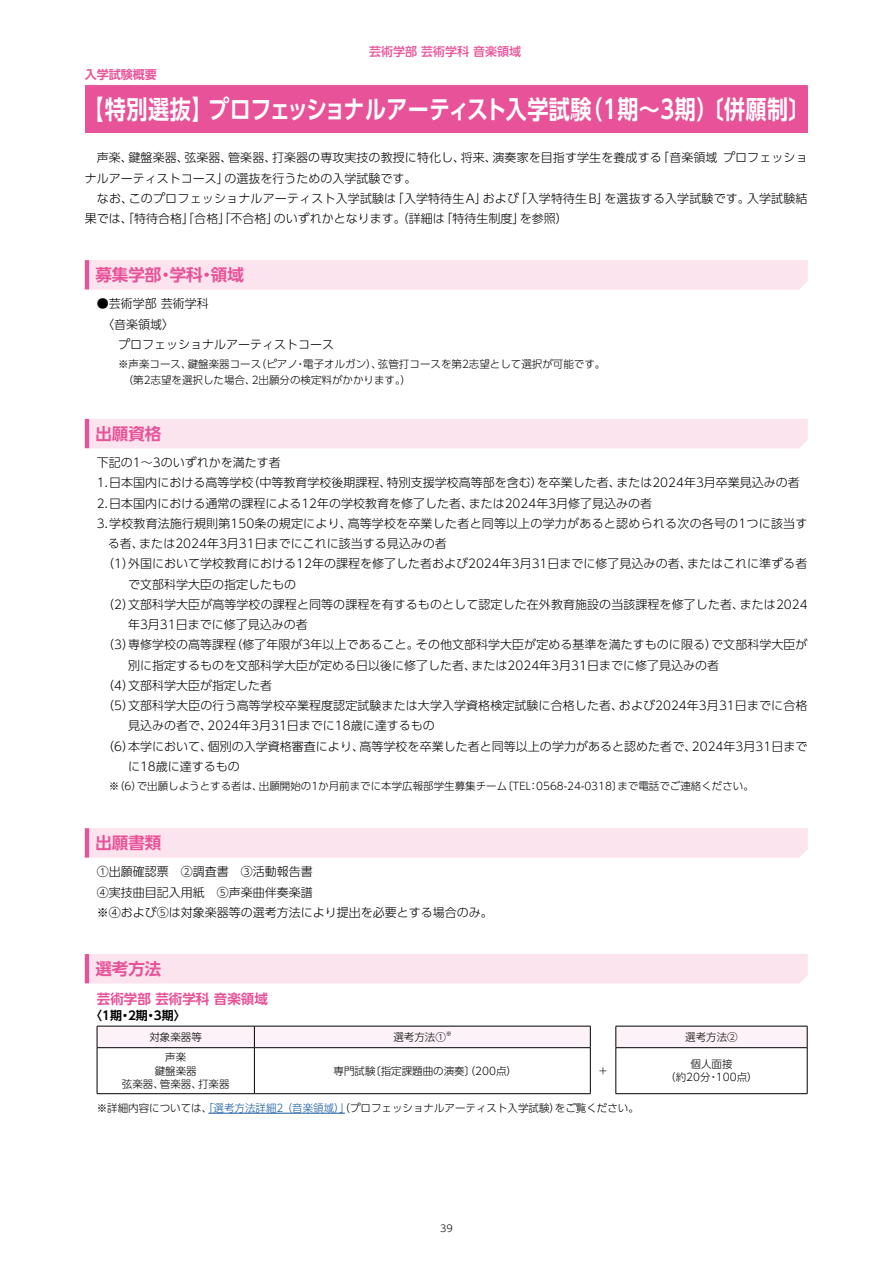
<style>
.page{position:relative;width:893px;height:1263px;background:#fff}
.page>*{position:absolute;margin:0;border:0;box-sizing:border-box;transform-origin:0 0}
.t1{font:700 25.5px "UD Shin Go Pro De";letter-spacing:.015em;color:#fff;scale:.83 1}
.t2{font:700 16.5px "UD Shin Go Pro De";color:#e85298}
.t3{font:700 13.5px "UD Shin Go Pro De";color:#e85298}
.t4{font:300 12px/20.2px "UD Shin Go Pro";color:#000}
.t5{font:300 12px "UD Shin Go Pro";letter-spacing:.02em;color:#000}
.t6{font:500 12px "UD Shin Go Pro";color:#e85298}
.t7{font:700 12px "UD Shin Go Pro De";color:#000}
.t8{font:700 12px "UD Shin Go Pro De";color:#e85298}
.t9{font:300 10.5px/13.5px "UD Shin Go Pro";color:#000;text-align:center}
.t10{font:300 9.6px "UD Shin Go Pro";color:#000}
.t11{font:300 6.15px "UD Shin Go Pro";color:#000}
.s1{color:#15599f}
</style>
<div class="page">
<div style="left:85px;top:86px;width:723px;height:47px;background:#e85298"></div>
<hr style="left:85px;top:85px;width:723px;height:1px;background:#e85298">
<div style="left:85px;top:261px;width:723px;height:29px;background:#fbe4ee"></div>
<hr style="left:85px;top:260px;width:723px;height:1px;background:#fbe4ee">
<hr style="left:85px;top:260px;width:4px;height:29px;background:#e85298">
<div style="left:89px;top:420px;width:719px;height:28px;background:#fbe4ee"></div>
<hr style="left:85px;top:419px;width:723px;height:1px;background:#fbe4ee">
<hr style="left:85px;top:419px;width:4px;height:29px;background:#e85298">
<div style="left:85px;top:829px;width:723px;height:29px;background:#fbe4ee"></div>
<hr style="left:85px;top:828px;width:723px;height:1px;background:#fbe4ee">
<hr style="left:85px;top:828px;width:4px;height:29px;background:#e85298">
<div style="left:89px;top:955px;width:719px;height:28px;background:#fbe4ee"></div>
<hr style="left:85px;top:954px;width:723px;height:1px;background:#fbe4ee">
<hr style="left:85px;top:954px;width:4px;height:29px;background:#e85298">
<hr style="left:208px;top:1113px;width:137px;height:1px;background:#15599f">
<svg style="left:97px;top:1026px;width:711px;height:68px"></svg>
<hr style="left:807px;top:1048px;width:1px;height:45px;background:#000">
<p class="t8" style="left:85px;top:65px;width:73px">入学試験概要</p>
<p class="t6" style="left:369px;top:42px;width:153px">芸術学部 芸術学科 音楽領域</p>
<h1 class="t1" style="left:83px;top:89px;width:878px">【特別選抜】プロフェッショナルアーティスト入学試験（1期～3期）〔併願制〕</h1>
<p class="t4" style="left:85px;top:147px;width:724px;text-indent:12px">声楽、鍵盤楽器、弦楽器、管楽器、打楽器の専攻実技の教授に特化し、将来、演奏家を目指す学生を養成する「音楽領域プロフェッショナルアーティストコース」の選抜を行うための入学試験です。</p>
<p class="t4" style="left:85px;top:188px;width:724px;text-indent:12px">なお、このプロフェッショナルアーティスト入学試験は「入学特待生A」および「入学特待生B」を選抜する入学試験です。入学試験結果では、「特待合格「」合格「」不合格」のいずれかとなります。（詳細は「特待生制度」を参照）</p>
<h2 class="t2" style="left:95px;top:262px;width:150px">募集学部・学科・領域</h2>
<p class="t4" style="left:102px;top:293px;width:108px;text-indent:-5px">●芸術学部芸術学科〈音楽領域〉</p>
<p class="t4" style="left:118px;top:334px;width:217px">プロフェッショナルアーティストコース</p>
<p class="t9" style="left:123px;top:355px;width:484px;line-height:16.5px;text-align:left;text-indent:-5px">※声楽コース、鍵盤楽器コース（ピアノ・電子オルガン）、弦管打コースを第2志望として選択が可能です。（第2志望を選択した場合、2出願分の検定料がかかります。）</p>
<h2 class="t2" style="left:95px;top:420px;width:68px">出願資格</h2>
<p class="t4" style="left:97px;top:452px;width:185px">下記の1～3のいずれかを満たす者</p>
<p class="t4" style="left:97px;top:472px;width:705px">1.日本国内における高等学校（中等教育学校後期課程、特別支援学校高等部を含む）を卒業した者、または2024年3月卒業見込みの者</p>
<p class="t4" style="left:97px;top:492px;width:557px">2.日本国内における通常の課程による12年の学校教育を修了した者、または2024年3月修了見込みの者</p>
<p class="t5" style="left:97px;top:514px;width:712px">3.学校教育法施行規則第150条の規定により、高等学校を卒業した者と同等以上の学力があると認められる次の各号の1つに該当す</p>
<p class="t4" style="left:108px;top:533px;width:340px">る者、または2024年3月31日までにこれに該当する見込みの者</p>
<p class="t4" style="left:102px;top:553px;width:707px">（1）外国において学校教育における12年の課程を修了した者および2024年3月31日までに修了見込みの者、またはこれに準ずる者</p>
<p class="t4" style="left:128px;top:573px;width:169px">で文部科学大臣の指定したもの</p>
<p class="t4" style="left:102px;top:594px;width:707px">（2）文部科学大臣が高等学校の課程と同等の課程を有するものとして認定した在外教育施設の当該課程を修了した者、または2024</p>
<p class="t4" style="left:128px;top:614px;width:181px">年3月31日までに修了見込みの者</p>
<p class="t4" style="left:102px;top:634px;width:707px">（3）専修学校の高等課程（修了年限が3年以上であること。その他文部科学大臣が定める基準を満たすものに限る）で文部科学大臣が</p>
<p class="t4" style="left:128px;top:654px;width:592px">別に指定するものを文部科学大臣が定める日以後に修了した者、または2024年3月31日までに修了見込みの者</p>
<p class="t4" style="left:102px;top:675px;width:171px">（4）文部科学大臣が指定した者</p>
<p class="t4" style="left:102px;top:695px;width:707px">（5）文部科学大臣の行う高等学校卒業程度認定試験または大学入学資格検定試験に合格した者、および2024年3月31日までに合格</p>
<p class="t4" style="left:128px;top:715px;width:308px">見込みの者で、2024年3月31日までに18歳に達するもの</p>
<p class="t4" style="left:102px;top:735px;width:707px">（6）本学において、個別の入学資格審査により、高等学校を卒業した者と同等以上の学力があると認めた者で、2024年3月31日まで</p>
<p class="t4" style="left:128px;top:756px;width:113px">に18歳に達するもの</p>
<p class="t9" style="left:109px;top:779px;width:646px">※（6）で出願しようとする者は、出願開始の1か月前までに本学広報部学生募集チーム〔TEL：0568-24-0318〕まで電話でご連絡ください。</p>
<h2 class="t2" style="left:95px;top:830px;width:68px">出願書類</h2>
<p class="t4" style="left:97px;top:861px;width:397px">①出願確認票　②調査書　③活動報告書<br>④実技曲目記入用紙　⑤声楽曲伴奏楽譜<br>※④および⑤は対象楽器等の選考方法により提出を必要とする場合のみ。</p>
<h2 class="t2" style="left:95px;top:955px;width:68px">選考方法</h2>
<p class="t3" style="left:97px;top:987px;width:172px">芸術学部 芸術学科 音楽領域</p>
<p class="t7" style="left:90px;top:1006px;width:97px">〈1期・2期・3期〉</p>
<p class="t9" style="left:149px;top:1030px;width:54px">対象楽器等</p>
<p class="t9" style="left:393px;top:1030px;width:54px">選考方法①</p>
<p class="t11" style="left:446px;top:1028px;width:8px">※</p>
<p class="t9" style="left:685px;top:1030px;width:54px">選考方法②</p>
<p class="t9" style="left:122px;top:1050px;width:109px">声楽<br>鍵盤楽器<br>弦楽器、管楽器、打楽器</p>
<p class="t9" style="left:333px;top:1063px;width:185px">専門試験〔指定課題曲の演奏（〕200点）</p>
<p class="t9" style="left:598px;top:1063px;width:12px">＋</p>
<p class="t9" style="left:665px;top:1057px;width:94px">個人面接<br>（約20分・100点）</p>
<p class="t9" style="left:97px;top:1100px;width:543px">※詳細内容については、<span class="s1">「選考方法詳細2（音楽領域）」</span>（プロフェッショナルアーティスト入学試験）をご覧ください。</p>
<p class="t10" style="left:440px;top:1220px;width:14px">39</p>
</div>
